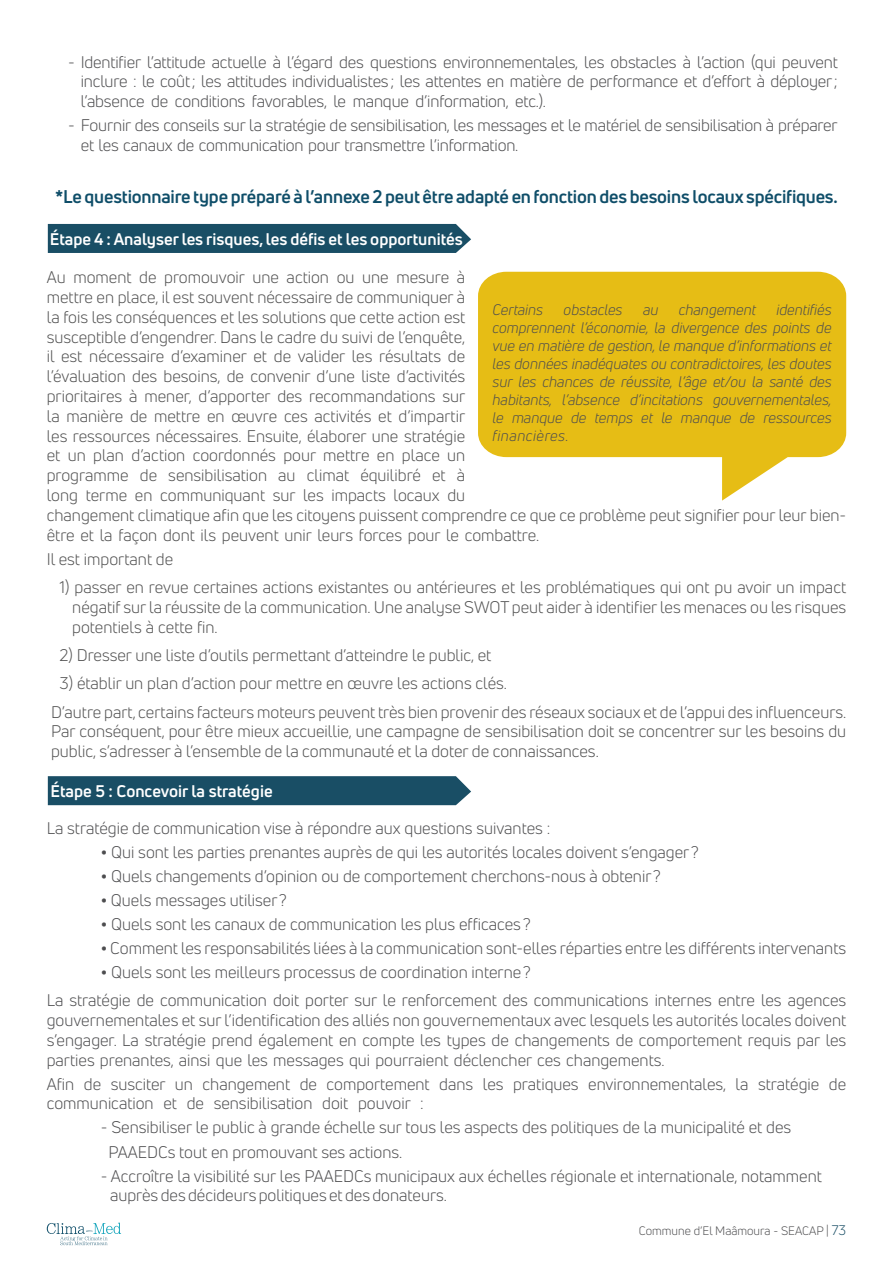
<style>
.page{position:relative;width:893px;height:1263px;background:#fff}
.page>*{position:absolute;margin:0;border:0;box-sizing:border-box;transform-origin:0 0}
.t1{font:700 18px "Uni Neue";letter-spacing:-.01em;color:#0f4e69}
.t2{font:16.5px/19.8px "Uni Neue";color:#4d4d4f}
.t3{font:16.5px/19.8px "Uni Neue";color:#4f4f4f}
.t4{font:700 16.5px "Uni Neue";color:#fff}
.t5{font:italic 15px/18px "Uni Neue";color:#4d4d4f;text-align:justify}
.t6{font:12px "Uni Neue";color:#4d4d4f}
.s1{font-weight:700}
.s2{font-size:13.5px;color:#194e65}
</style>
<div class="page">
<svg style="left:47px;top:1222px;width:74px;height:23px"></svg>
<div style="left:48px;top:776px;width:423px;height:29px;background:#194e65"></div>
<div style="left:48px;top:224px;width:423px;height:29px;background:#194e65"></div>
<svg style="left:478px;top:272px;width:368px;height:229px;fill:#e6bd15"></svg>
<p class="t2" style="left:81px;top:52px;width:758px;text-align:justify;text-indent:-13px">- Identifier l’attitude actuelle à l’égard des questions environnementales, les obstacles à l’action (qui peuvent inclure : le coût; les attitudes individualistes; les attentes en matière de performance et d’effort à déployer; l’absence de conditions favorables, le manque d’information, etc.).</p>
<p class="t2" style="left:81px;top:115px;width:758px;text-indent:-13px">- Fournir des conseils sur la stratégie de sensibilisation, les messages et le matériel de sensibilisation à préparer et les canaux de communication pour transmettre l’information.</p>
<p class="t1" style="left:55px;top:185px;width:784px">*Le questionnaire type préparé à l’annexe 2 peut être adapté en fonction des besoins locaux spécifiques.</p>
<p class="t4" style="left:50px;top:228px;width:414px">Étape 4 : Analyser les risques, les défis et les opportunités</p>
<p class="t3" style="left:47px;top:267px;width:801px">Au moment de promouvoir une action ou une mesure à<br>mettre en place, il est souvent nécessaire de communiquer à<br>la fois les conséquences et les solutions que cette action est<br>susceptible d’engendrer. Dans le cadre du suivi de l’enquête,<br>il est nécessaire d’examiner et de valider les résultats de<br>l’évaluation des besoins, de convenir d’une liste d’activités<br>prioritaires à mener, d’apporter des recommandations sur<br>la manière de mettre en œuvre ces activités et d’impartir<br>les ressources nécessaires. Ensuite, élaborer une stratégie<br>et un plan d’action coordonnés pour mettre en place un<br>programme de sensibilisation au climat équilibré et à<br>long terme en communiquant sur les impacts locaux du<br>changement climatique afin que les citoyens puissent comprendre ce que ce problème peut signifier pour leur bien&shy;être et la façon dont ils peuvent unir leurs forces pour le combattre.</p>
<p class="t3" style="left:47px;top:549px;width:128px">Il est important de</p>
<p class="t3" style="left:72px;top:577px;width:775px;text-align:justify;text-indent:-13px">1) passer en revue certaines actions existantes ou antérieures et les problématiques qui ont pu avoir un impact négatif sur la réussite de la communication. Une analyse SWOT peut aider à identifier les menaces ou les risques potentiels à cette fin.</p>
<p class="t3" style="left:60px;top:645px;width:433px">2) Dresser une liste d’outils permettant d’atteindre le public, et</p>
<p class="t3" style="left:51px;top:669px;width:797px;line-height:28.3px;text-indent:8px">3) établir un plan d’action pour mettre en œuvre les actions clés.<br>D’autre part, certains facteurs moteurs peuvent très bien provenir des réseaux sociaux et de l’appui des influenceurs.</p>
<p class="t3" style="left:51px;top:721px;width:797px">Par conséquent, pour être mieux accueillie, une campagne de sensibilisation doit se concentrer sur les besoins du public, s’adresser à l’ensemble de la communauté et la doter de connaissances.</p>
<p class="t5" style="left:493px;top:300px;width:341px;text-indent:284px">identifiés comprennent l’économie, la divergence des points de vue en matière de gestion, le manque d’informations et les données inadéquates ou contradictoires, les doutes sur les chances de réussite, l’âge et/ou la santé des habitants, l’absence d’incitations gouvernementales, le manque de temps et le manque de ressources financières.</p>
<p class="t5" style="left:493px;top:300px;width:52px">Certains</p>
<p class="t5" style="left:564px;top:300px;width:60px">obstacles</p>
<p class="t5" style="left:643px;top:300px;width:17px">au</p>
<p class="t5" style="left:679px;top:300px;width:79px">changement</p>
<p class="t4" style="left:50px;top:780px;width:224px">Étape 5 : Concevoir la stratégie</p>
<p class="t2" style="left:47px;top:818px;width:505px">La stratégie de communication vise à répondre aux questions suivantes :</p>
<p class="t2" style="left:101px;top:842px;width:599px"><span class="s1">•</span> Qui sont les parties prenantes auprès de qui les autorités locales doivent s’engager?</p>
<p class="t2" style="left:101px;top:866px;width:561px"><span class="s1">•</span> Quels changements d’opinion ou de comportement cherchons-nous à obtenir?</p>
<p class="t2" style="left:101px;top:890px;width:188px"><span class="s1">•</span> Quels messages utiliser?</p>
<p class="t2" style="left:101px;top:914px;width:431px"><span class="s1">•</span> Quels sont les canaux de communication les plus efficaces ?</p>
<p class="t2" style="left:101px;top:938px;width:747px"><span class="s1">•</span> Comment les responsabilités liées à la communication sont-elles réparties entre les différents intervenants</p>
<p class="t2" style="left:47px;top:958px;width:801px;line-height:28.3px;text-indent:54px"><span class="s1">•</span> Quels sont les meilleurs processus de coordination interne?<br>La stratégie de communication doit porter sur le renforcement des communications internes entre les agences</p>
<p class="t2" style="left:47px;top:1010px;width:801px;text-align:justify">gouvernementales et sur l’identification des alliés non gouvernementaux avec lesquels les autorités locales doivent s’engager. La stratégie prend également en compte les types de changements de comportement requis par les parties prenantes, ainsi que les messages qui pourraient déclencher ces changements.</p>
<p class="t2" style="left:47px;top:1074px;width:801px">Afin de susciter un changement de comportement dans les pratiques environnementales, la stratégie de communication et de sensibilisation doit pouvoir :</p>
<p class="t2" style="left:108px;top:1115px;width:684px;line-height:24px;text-indent:-8px">- Sensibiliser le public à grande échelle sur tous les aspects des politiques de la municipalité et des<br>PAAEDCs tout en promouvant ses actions.</p>
<p class="t2" style="left:110px;top:1166px;width:713px;text-indent:-9px">- Accroître la visibilité sur les PAAEDCs municipaux aux échelles régionale et internationale, notamment auprès des décideurs politiques et des donateurs.</p>
<p class="t6" style="left:639px;top:1224px;width:209px">Commune d’El Maâmoura - SEACAP | <span class="s2">73</span></p>
</div>
